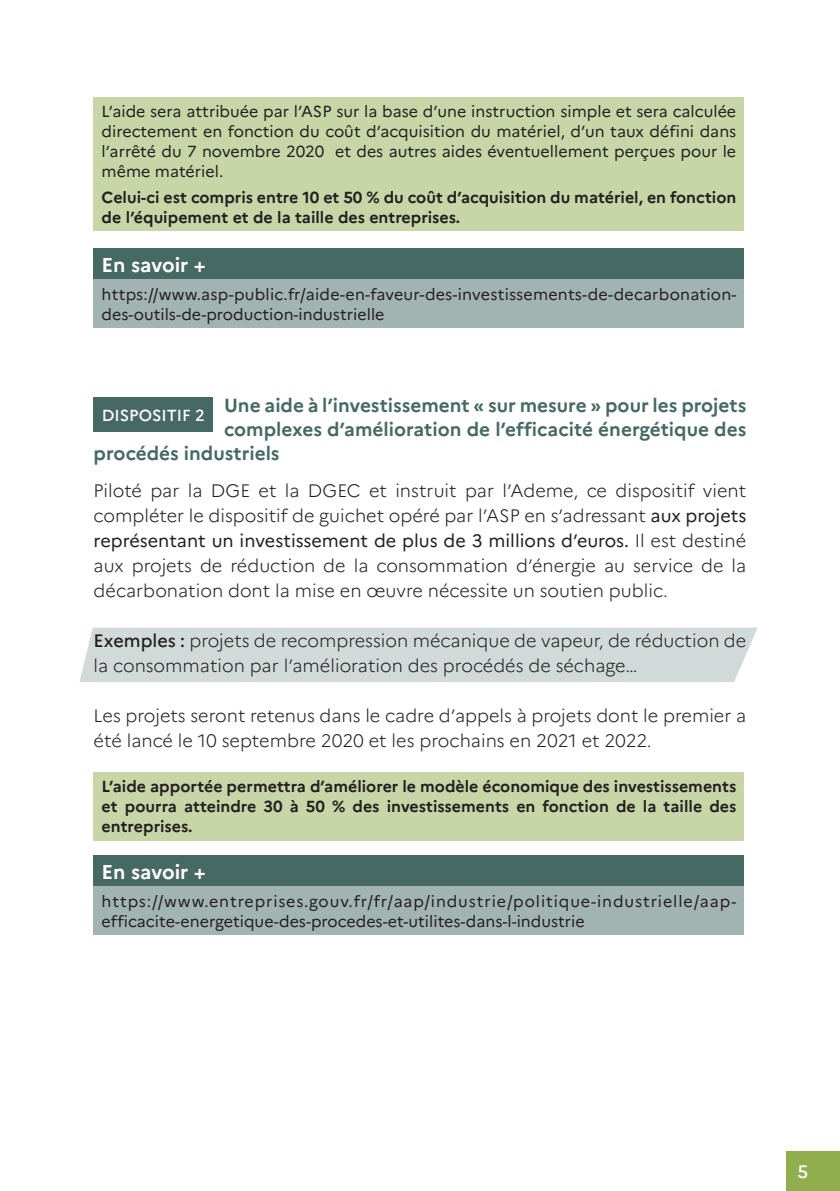
<style>
.page{position:relative;width:840px;height:1191px;background:#fff}
.page>*{position:absolute;margin:0;border:0;box-sizing:border-box;transform-origin:0 0}
.TxtCourant{font:700 20px "Marianne";letter-spacing:-.005em;color:#fff}
.Interdispositif{font:700 19px "Marianne";color:#466964}
.TxtCourant-2{font:300 18px/25px "Marianne";color:#231f20}
.t1{font:500 18px "Marianne";color:#fff}
.Text_courant_En_savo{font:16px/20px "Marianne";letter-spacing:.005em;color:#231f20;text-align:justify}
.Text_courant_En_savo-2{font:700 16px/20px "Marianne";color:#231f20}
.Text_courant_En_savo-3{font:16px/20px "Marianne";letter-spacing:.04em;color:#231f20}
.t2{font:500 16px "Marianne";color:#fff}
.s1{font-weight:400}
.s2{font-weight:500}
</style>
<div class="page">
<div style="left:785px;top:1151px;width:54px;height:40px;background:#91ae4f"></div>
<div style="left:79px;top:627px;width:678px;height:55px;background:#d1dad8"></div>
<div style="left:94px;top:97px;width:650px;height:134px;background:#c8d6a7"></div>
<div style="left:94px;top:249px;width:650px;height:31px;background:#466964"></div>
<div style="left:94px;top:280px;width:650px;height:48px;background:#a2b4b1"></div>
<div style="left:94px;top:398px;width:119px;height:34px;background:#466964"></div>
<div style="left:94px;top:772px;width:650px;height:68px;background:#c8d6a7"></div>
<div style="left:94px;top:855px;width:650px;height:31px;background:#466964"></div>
<div style="left:94px;top:886px;width:650px;height:48px;background:#a2b4b1"></div>
<p class="Text_courant_En_savo" style="left:102px;top:101px;width:636px">L’aide sera attribuée par l’ASP sur la base d’une instruction simple et sera calculée directement en fonction du coût d’acquisition du matériel, d’un taux défini dans l’arrêté du 7 novembre 2020 et des autres aides éventuellement perçues pour le même matériel.</p>
<p class="Text_courant_En_savo-2" style="left:102px;top:187px;width:636px">Celui-ci est compris entre 10 et 50 % du coût d’acquisition du matériel, en fonction de l’équipement et de la taille des entreprises.</p>
<p class="TxtCourant" style="left:102px;top:252px;width:106px">En savoir +</p>
<p class="Text_courant_En_savo" style="left:102px;top:284px;width:636px">https://www.asp-public.fr/aide-en-faveur-des-investissements-de-decarbonation&shy;des-outils-de-production-industrielle</p>
<p class="t2" style="left:102px;top:405px;width:104px">DISPOSITIF 2</p>
<p class="Interdispositif" style="left:224px;top:393px;width:523px">Une aide à l’investissement « sur mesure » pour les projets</p>
<p class="Interdispositif" style="left:224px;top:417px;width:523px">complexes d’amélioration de l’efficacité énergétique des</p>
<p class="Interdispositif" style="left:94px;top:441px;width:187px">procédés industriels</p>
<p class="TxtCourant-2" style="left:94px;top:478px;width:653px;text-align:justify">Piloté par la DGE et la DGEC et instruit par l’Ademe, ce dispositif vient compléter le dispositif de guichet opéré par l’ASP en s’adressant <span class="s1">aux projets représentant un investissement de plus de 3 millions d’euros.</span> Il est destiné aux projets de réduction de la consommation d’énergie au service de la décarbonation dont la mise en œuvre nécessite un soutien public.</p>
<p class="TxtCourant-2" style="left:94px;top:628px;width:653px"><span class="s2">Exemples :</span> projets de recompression mécanique de vapeur, de réduction de la consommation par l’amélioration des procédés de séchage…</p>
<p class="TxtCourant-2" style="left:94px;top:703px;width:653px">Les projets seront retenus dans le cadre d’appels à projets dont le premier a été lancé le 10 septembre 2020 et les prochains en 2021 et 2022.</p>
<p class="Text_courant_En_savo-2" style="left:102px;top:776px;width:636px;text-align:justify">L’aide apportée permettra d’améliorer le modèle économique des investissements et pourra atteindre 30 à 50 % des investissements en fonction de la taille des entreprises.</p>
<p class="TxtCourant" style="left:102px;top:859px;width:106px">En savoir +</p>
<p class="Text_courant_En_savo-3" style="left:102px;top:890px;width:636px">https://www.entreprises.gouv.fr/fr/aap/industrie/politique-industrielle/aap&shy;efficacite-energetique-des-procedes-et-utilites-dans-l-industrie</p>
<p class="t1" style="left:797px;top:1161px;width:12px">5</p>
</div>
